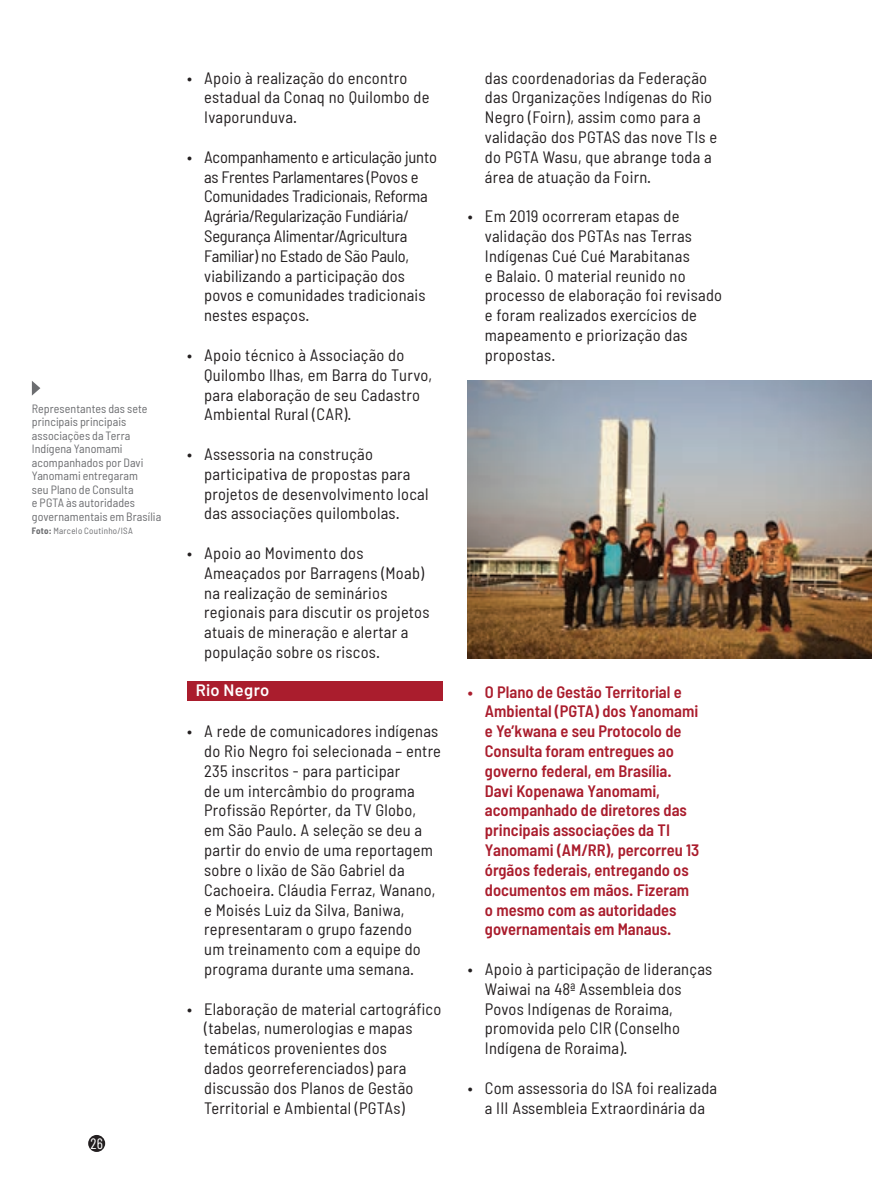
<style>
.page{position:relative;width:872px;height:1191px;background:#fff}
.page>*{position:absolute;margin:0;border:0;box-sizing:border-box;transform-origin:0 0}
.t1{font:semi-condensed 16.5px/19.8px "Barlow";letter-spacing:.015em;color:#231f20}
.t2{font:600 semi-condensed 16.5px/19.8px "Barlow";color:#aa1d2d}
.t3{font:semi-condensed 16.5px/19.8px "Barlow";letter-spacing:-.01em;color:#231f20}
.t4{font:600 16.5px "Barlow";letter-spacing:.02em;color:#fff}
.t5{font:15px "Barlow Condensed";color:#fff}
.t6{font:semi-condensed 12px/13.5px "Barlow";letter-spacing:.005em;color:#6c6d70}
.t7{font:semi-condensed 9px "Barlow";letter-spacing:.03em;color:#6c6d70}
.s1{font-weight:700}
</style>
<div class="page">
<div style="left:88px;top:1135px;width:17px;height:17px;background:#231f20;border-radius:50%"></div>
<div style="left:187px;top:681px;width:255px;height:20px;background:#aa1d2d"></div>
<img style="left:468px;top:381px;width:404px;height:277px">
<svg style="left:32px;top:381px;width:8px;height:14px"></svg>
<p class="t6" style="left:32px;top:401px;width:131px">Representantes das sete principais principais associações da Terra<br>Indígena Yanomami acompanhados por Davi<br>Yanomami entregaram<br>seu Plano de Consulta<br>e PGTA às autoridades governamentais em Brasília</p>
<p class="t7" style="left:32px;top:525px;width:102px"><span class="s1">Foto:</span> Marcelo Coutinho/ISA</p>
<p class="t5" style="left:90px;top:1134px;width:14px">26</p>
<p class="t1" style="left:204px;top:67px;width:227px;text-indent:-17px">• Apoio à realização do encontro estadual da Conaq no Quilombo de<br>Ivaporunduva.</p>
<p class="t3" style="left:204px;top:147px;width:234px;text-indent:-17px">• Acompanhamento e articulação junto as Frentes Parlamentares (Povos e Comunidades Tradicionais, Reforma Agrária/Regularização Fundiária/ Segurança Alimentar/Agricultura Familiar) no Estado de São Paulo, viabilizando a participação dos povos e comunidades tradicionais nestes espaços.</p>
<p class="t1" style="left:204px;top:345px;width:229px;text-indent:-17px">• Apoio técnico à Associação do<br>Quilombo Ilhas, em Barra do Turvo, para elaboração de seu Cadastro<br>Ambiental Rural (CAR).</p>
<p class="t1" style="left:204px;top:444px;width:226px;text-indent:-17px">• Assessoria na construção participativa de propostas para projetos de desenvolvimento local das associações quilombolas.</p>
<p class="t1" style="left:204px;top:543px;width:227px;text-indent:-17px">• Apoio ao Movimento dos<br>Ameaçados por Barragens (Moab) na realização de seminários regionais para discutir os projetos atuais de mineração e alertar a população sobre os riscos.</p>
<p class="t4" style="left:196px;top:680px;width:75px">Rio Negro</p>
<p class="t1" style="left:204px;top:721px;width:238px;text-indent:-17px">• A rede de comunicadores indígenas do Rio Negro foi selecionada – entre<br>235 inscritos - para participar<br>de um intercâmbio do programa<br>Profissão Repórter, da TV Globo,<br>em São Paulo. A seleção se deu a partir do envio de uma reportagem sobre o lixão de São Gabriel da<br>Cachoeira. Cláudia Ferraz, Wanano, e Moisés Luiz da Silva, Baniwa, representaram o grupo fazendo<br>um treinamento com a equipe do programa durante uma semana.</p>
<p class="t1" style="left:204px;top:998px;width:239px;text-indent:-17px">• Elaboração de material cartográfico (tabelas, numerologias e mapas temáticos provenientes dos<br>dados georreferenciados) para discussão dos Planos de Gestão<br>Territorial e Ambiental (PGTAs)</p>
<p class="t1" style="left:485px;top:67px;width:234px">das coordenadorias da Federação das Organizações Indígenas do Rio<br>Negro (Foirn), assim como para a validação dos PGTAS das nove TIs e do PGTA Wasu, que abrange toda a área de atuação da Foirn.</p>
<p class="t1" style="left:485px;top:206px;width:239px;text-indent:-17px">• Em 2019 ocorreram etapas de validação dos PGTAs nas Terras<br>Indígenas Cué Cué Marabitanas<br>e Balaio. O material reunido no processo de elaboração foi revisado e foram realizados exercícios de mapeamento e priorização das propostas.</p>
<p class="t2" style="left:485px;top:681px;width:216px;text-indent:-17px">• O Plano de Gestão Territorial e<br>Ambiental (PGTA) dos Yanomami e Ye’kwana e seu Protocolo de<br>Consulta foram entregues ao governo federal, em Brasília.<br>Davi Kopenawa Yanomami, acompanhado de diretores das principais associações da TI<br>Yanomami (AM/RR), percorreu 13 órgãos federais, entregando os documentos em mãos. Fizeram o mesmo com as autoridades governamentais em Manaus.</p>
<p class="t1" style="left:485px;top:958px;width:229px;text-indent:-17px">• Apoio à participação de lideranças<br>Waiwai na 48ª Assembleia dos<br>Povos Indígenas de Roraima, promovida pelo CIR (Conselho<br>Indígena de Roraima).</p>
<p class="t1" style="left:468px;top:1077px;width:251px;text-align:center">• Com assessoria do ISA foi realizada a III Assembleia Extraordinária da</p>
</div>
